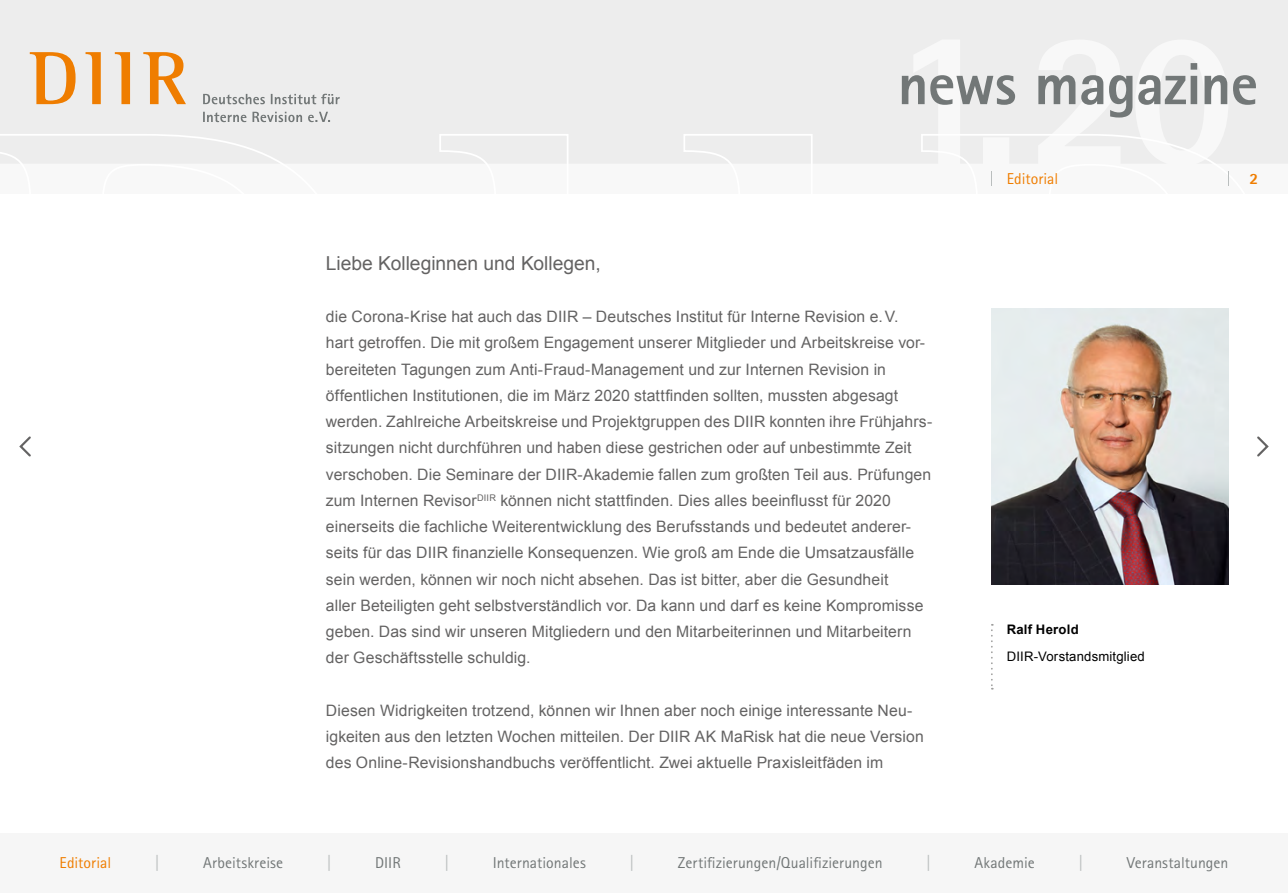
<style>
.page{position:relative;width:1288px;height:893px;background:#fff}
.page>*{position:absolute;margin:0;border:0;box-sizing:border-box;transform-origin:0 0}
.t1{font:19.25px "Arial";color:#646363}
.t2{font:15.75px/26.2px "Arial";letter-spacing:.005em;color:#646363}
.t3{font:15.75px "Rotis Sans Serif Pro";letter-spacing:.005em;color:#727777}
.t4{font:15.75px "Rotis Sans Serif Pro";color:#ef7d00}
.t5{font:15.75px "Rotis Sans Serif Pro";color:#babebe}
.t6{font:800 15.75px "Rotis Sans Serif Pro";color:#ef7d00}
.t7{font:13.12px "Arial";letter-spacing:.015em;color:#000}
.t8{font:700 13.12px "Arial";letter-spacing:.02em;color:#000}
</style>
<div class="page">
<div style="left:0;top:0;width:1287px;height:193px;background:#f8f8f8"></div>
<div style="left:0;top:0;width:1287px;height:163px;background:#ededed"></div>
<svg style="left:203px;top:112px;width:127px;height:10px"></svg>
<svg style="left:203px;top:94px;width:136px;height:10px"></svg>
<svg style="left:86px;top:52px;width:15px;height:52px"></svg>
<svg style="left:115px;top:52px;width:15px;height:52px"></svg>
<svg style="left:30px;top:52px;width:46px;height:52px"></svg>
<svg style="left:143px;top:52px;width:43px;height:52px"></svg>
<svg style="left:901px;top:63px;width:354px;height:55px"></svg>
<div style="left:0;top:133px;width:359px;height:30px;background:#ededed"></div>
<svg style="left:438px;top:133px;width:131px;height:30px"></svg>
<svg style="left:682px;top:133px;width:131px;height:30px"></svg>
<div style="left:0;top:833px;width:1287px;height:60px;background:#f6f6f6"></div>
<svg style="left:991px;top:624px;width:1px;height:66px"></svg>
<img style="left:991px;top:309px;width:237px;height:276px">
<svg style="left:1257px;top:436px;width:12px;height:21px"></svg>
<svg style="left:19px;top:436px;width:12px;height:21px"></svg>
<svg style="left:920px;top:133px;width:361px;height:53px"></svg>
<p class="t1" style="left:326px;top:250px;width:276px">Liebe Kolleginnen und Kollegen,</p>
<p class="t2" style="left:326px;top:304px;width:608px">die Corona-Krise hat auch das DIIR – Deutsches Institut für Interne Revision e.V.<br>hart getroffen. Die mit großem Engagement unserer Mitglieder und Arbeitskreise vor&shy;bereiteten Tagungen zum Anti-Fraud-Management und zur Internen Revision in öffentlichen Institutionen, die im März 2020 stattfinden sollten, mussten abgesagt werden. Zahlreiche Arbeitskreise und Projektgruppen des DIIR konnten ihre Frühjahrs&shy;sitzungen nicht durchführen und haben diese gestrichen oder auf unbestimmte Zeit verschoben. Die Seminare der DIIR-Akademie fallen zum großten Teil aus. Prüfungen zum Internen Revisor<sup>DIIR</sup> können nicht stattfinden. Dies alles beeinflusst für 2020 einerseits die fachliche Weiterentwicklung des Berufsstands und bedeutet anderer&shy;seits für das DIIR finanzielle Konsequenzen. Wie groß am Ende die Umsatzausfälle sein werden, können wir noch nicht absehen. Das ist bitter, aber die Gesundheit<br>aller Beteiligten geht selbstverständlich vor. Da kann und darf es keine Kompromisse geben. Das sind wir unseren Mitgliedern und den Mitarbeiterinnen und Mitarbeitern der Geschäftsstelle schuldig.</p>
<p class="t2" style="left:326px;top:697px;width:599px">Diesen Widrigkeiten trotzend, können wir Ihnen aber noch einige interessante Neu&shy;igkeiten aus den letzten Wochen mitteilen. Der DIIR AK MaRisk hat die neue Version des Online-Revisionshandbuchs veröffentlicht. Zwei aktuelle Praxisleitfäden im</p>
<p class="t4" style="left:1006px;top:169px;width:53px">Editorial</p>
<p class="t6" style="left:1249px;top:169px;width:10px">2</p>
<p class="t8" style="left:1006px;top:621px;width:74px">Ralf Herold</p>
<p class="t7" style="left:1006px;top:647px;width:140px">DIIR-Vorstandsmitglied</p>
<p class="t4" style="left:60px;top:853px;width:53px">Editorial</p>
<p class="t5" style="left:155px;top:853px;width:6px">|</p>
<p class="t3" style="left:203px;top:853px;width:82px">Arbeitskreise</p>
<p class="t5" style="left:327px;top:853px;width:6px">|</p>
<p class="t3" style="left:375px;top:853px;width:27px">DIIR</p>
<p class="t5" style="left:444px;top:853px;width:6px">|</p>
<p class="t3" style="left:492px;top:853px;width:95px">Internationales</p>
<p class="t5" style="left:630px;top:853px;width:6px">|</p>
<p class="t3" style="left:678px;top:853px;width:206px">Zertifizierungen/Qualifizierungen</p>
<p class="t5" style="left:926px;top:853px;width:6px">|</p>
<p class="t3" style="left:974px;top:853px;width:62px">Akademie</p>
<p class="t5" style="left:1078px;top:853px;width:6px">|</p>
<p class="t3" style="left:1126px;top:853px;width:103px">Veranstaltungen</p>
</div>
